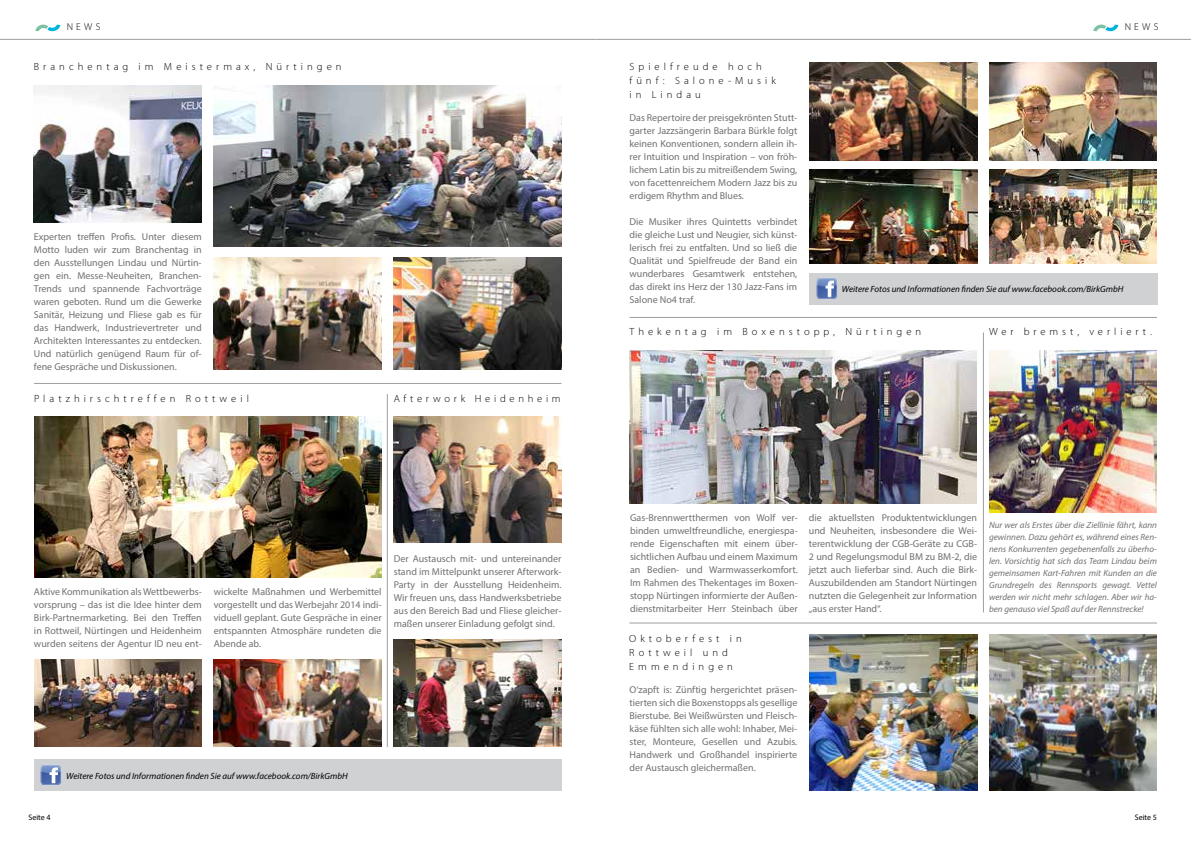
<style>
.page{position:relative;width:1191px;height:842px;background:#fff}
.page>*{position:absolute;margin:0;border:0;box-sizing:border-box;transform-origin:0 0}
.t1{font:300 10.4px/14px "Myriad Pro";letter-spacing:.38em;color:#000}
.t2{font:300 10.4px "Myriad Pro";letter-spacing:.35em;color:#000}
.t3{font:10px/13px "Myriad Pro";color:#707172;text-align:justify}
.t4{font:300 10px "Myriad Pro";letter-spacing:.325em;color:#000}
.t5{font:italic 9px/12px "Myriad Pro";color:#707172;text-align:justify}
.t6{font:italic 9px "Myriad Pro";color:#000}
.t7{font:8px "Myriad Pro";color:#000}
</style>
<div class="page">
<svg style="left:35px;top:24px;width:25px;height:8px"></svg>
<svg style="left:1093px;top:24px;width:25px;height:8px"></svg>
<hr style="left:0;top:39px;width:595px;height:1px;background:#9c9e9f">
<hr style="left:595px;top:39px;width:596px;height:1px;background:#9c9e9f">
<img style="left:989px;top:634px;width:168px;height:157px">
<img style="left:809px;top:634px;width:168px;height:157px">
<hr style="left:629px;top:317px;width:528px;height:1px;background:#9c9e9f">
<hr style="left:629px;top:623px;width:528px;height:1px;background:#9c9e9f">
<hr style="left:983px;top:332px;width:1px;height:280px;background:#9c9e9f">
<hr style="left:387px;top:394px;width:1px;height:353px;background:#9c9e9f">
<hr style="left:34px;top:383px;width:527px;height:1px;background:#9c9e9f">
<img style="left:34px;top:659px;width:168px;height:88px">
<img style="left:34px;top:416px;width:347px;height:162px">
<img style="left:214px;top:258px;width:167px;height:112px">
<img style="left:394px;top:258px;width:168px;height:112px">
<img style="left:214px;top:85px;width:347px;height:162px">
<img style="left:394px;top:416px;width:167px;height:127px">
<img style="left:394px;top:640px;width:167px;height:107px">
<img style="left:989px;top:351px;width:168px;height:161px">
<img style="left:34px;top:85px;width:168px;height:138px">
<img style="left:214px;top:659px;width:168px;height:88px">
<img style="left:809px;top:169px;width:168px;height:95px">
<img style="left:989px;top:169px;width:168px;height:94px">
<img style="left:989px;top:62px;width:168px;height:98px">
<img style="left:809px;top:62px;width:168px;height:98px">
<img style="left:629px;top:350px;width:348px;height:154px">
<div style="left:809px;top:273px;width:348px;height:31px;background:#d0d1d2"></div>
<img style="left:816px;top:278px;width:21px;height:21px">
<div style="left:34px;top:760px;width:527px;height:31px;background:#d0d1d2"></div>
<img style="left:41px;top:765px;width:20px;height:20px">
<p class="t4" style="left:67px;top:22px;width:35px">News</p>
<p class="t4" style="left:1124px;top:22px;width:35px">News</p>
<p class="t1" style="left:34px;top:60px;width:309px">Branchentag im Meistermax, Nürtingen</p>
<p class="t3" style="left:34px;top:230px;width:169px">Experten treffen Profis. Unter diesem Motto luden wir zum Branchentag in den Ausstellungen Lindau und Nürtin&shy;gen ein. Messe-Neuheiten, Branchen-Trends und spannende Fachvorträge waren geboten. Rund um die Gewerke Sanitär, Heizung und Fliese gab es für das Handwerk, Industrievertreter und Architekten Interessantes zu entdecken.<br>Und natürlich genügend Raum für of&shy;fene Gespräche und Diskussionen.</p>
<p class="t1" style="left:34px;top:391px;width:216px">Platzhirschtreffen R ottweil</p>
<p class="t2" style="left:394px;top:393px;width:168px">Afterwork Heidenheim</p>
<p class="t3" style="left:34px;top:585px;width:169px">Aktive Kommunikation als Wettbewerbs&shy;vorsprung – das ist die Idee hinter dem Birk-Partnermarketing. Bei den Treffen in Rottweil, Nürtingen und Heidenheim wurden seitens der Agentur ID neu ent-</p>
<p class="t3" style="left:214px;top:585px;width:169px">wickelte Maßnahmen und Werbemittel vorgestellt und das Werbejahr 2014 indi&shy;viduell geplant. Gute Gespräche in einer entspannten Atmosphäre rundeten die Abende ab.</p>
<p class="t3" style="left:394px;top:552px;width:169px">Der Austausch mit- und untereinander stand im Mittelpunkt unserer Afterwork-Party in der Ausstellung Heidenheim.<br>Wir freuen uns, dass Handwerksbetriebe aus den Bereich Bad und Fliese gleicher&shy;maßen unserer Einladung gefolgt sind.</p>
<p class="t6" style="left:66px;top:770px;width:283px">Weitere Fotos und Informationen finden Sie auf www.facebook.com/BirkGmbH</p>
<p class="t1" style="left:629px;top:60px;width:148px">Spielfreude hoch fünf: Salone-Musik in Lindau</p>
<p class="t3" style="left:629px;top:111px;width:169px">Das Repertoire der preisgekrönten Stutt&shy;garter Jazzsängerin Barbara Bürkle folgt keinen Konventionen, sondern allein ih&shy;rer Intuition und Inspiration – von fröh&shy;lichem Latin bis zu mitreißendem Swing, von facettenreichem Modern Jazz bis zu erdigem Rhythm and Blues.</p>
<p class="t3" style="left:629px;top:215px;width:169px">Die Musiker ihres Quintetts verbindet die gleiche Lust und Neugier, sich künst&shy;lerisch frei zu entfalten. Und so ließ die Qualität und Spielfreude der Band ein wunderbares Gesamtwerk entstehen, das direkt ins Herz der 130 Jazz-Fans im Salone No4 traf.</p>
<p class="t6" style="left:842px;top:284px;width:283px">Weitere Fotos und Informationen finden Sie auf www.facebook.com/BirkGmbH</p>
<p class="t1" style="left:629px;top:325px;width:293px">Thekentag im Boxenstopp, Nürtingen</p>
<p class="t1" style="left:989px;top:325px;width:164px">Wer bremst, verliert.</p>
<p class="t3" style="left:630px;top:511px;width:169px">Gas-Brennwertthermen von Wolf ver&shy;binden umweltfreundliche, energiespa&shy;rende Eigenschaften mit einem über&shy;sichtlichen Aufbau und einem Maximum an Bedien- und Warmwasserkomfort.<br>Im Rahmen des Thekentages im Boxen&shy;stopp Nürtingen informierte der Außen&shy;dienstmitarbeiter Herr Steinbach über</p>
<p class="t1" style="left:629px;top:631px;width:114px">Oktoberfest in<br>R ottweil und<br>E mmendingen</p>
<p class="t3" style="left:629px;top:682px;width:169px">O‘zapft is: Zünftig hergerichtet präsen&shy;tierten sich die Boxenstopps als gesellige Bierstube. Bei Weißwürsten und Fleisch&shy;käse fühlten sich alle wohl: Inhaber, Mei&shy;ster, Monteure, Gesellen und Azubis.<br>Handwerk und Großhandel inspirierte der Austausch gleichermaßen.</p>
<p class="t3" style="left:809px;top:511px;width:170px">die aktuellsten Produktentwicklungen und Neuheiten, insbesondere die Wei&shy;terentwicklung der CGB-Geräte zu CGB-2 und Regelungsmodul BM zu BM-2, die jetzt auch lieferbar sind. Auch die Birk-Auszubildenden am Standort Nürtingen nutzten die Gelegenheit zur Information „aus erster Hand“.</p>
<p class="t5" style="left:989px;top:519px;width:169px">Nur wer als Erstes über die Ziellinie fährt, kann gewinnen. Dazu gehört es, während eines Ren&shy;nens Konkurrenten gegebenenfalls zu überho&shy;len. Vorsichtig hat sich das Team Lindau beim gemeinsamen Kart-Fahren mit Kunden an die Grundregeln des Rennsports gewagt. Vettel werden wir nicht mehr schlagen. Aber wir ha&shy;ben genauso viel Spaß auf der Rennstrecke!</p>
<p class="t7" style="left:28px;top:812px;width:24px">Seite 4</p>
<p class="t7" style="left:1134px;top:812px;width:24px">Seite 5</p>
</div>
